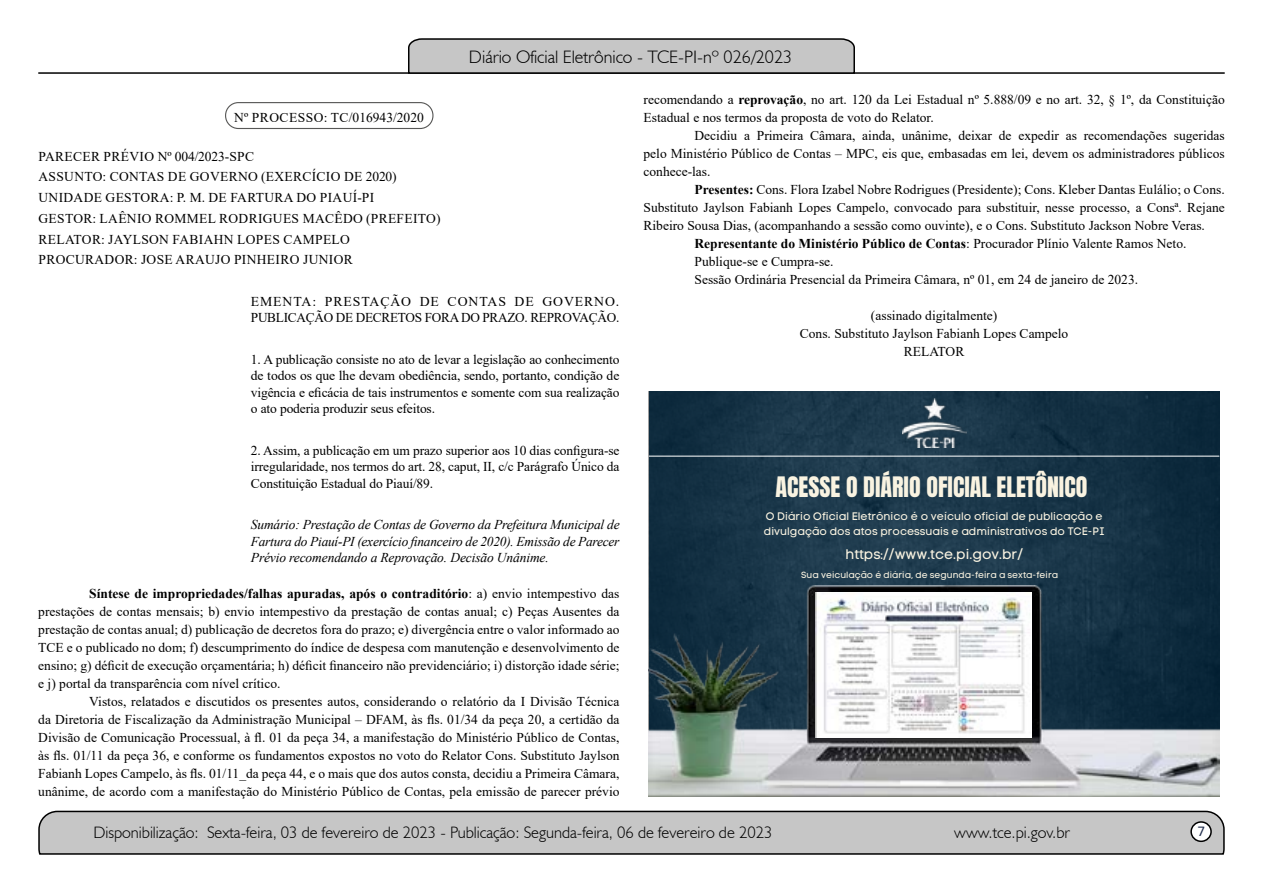
<style>
.page{position:relative;width:1263px;height:893px;background:#fff}
.page>*{position:absolute;margin:0;border:0;box-sizing:border-box;transform-origin:0 0}
.t1{font:24px "Anton";color:#f9f3e1}
.t2{font:300 18px "Humanist 521 BT";color:#000}
.t3{font:300 16.5px "Humanist 521 BT";color:#000}
.t4{font:15px "Calibri";color:#212d4c}
.t5{font:13.95px "Code Pro Normal LC";color:#f9f3e1}
.t6{font:13.5px/18px "Times New Roman";color:#000;text-align:justify}
.t7{font:13.5px/20.7px "Times New Roman";letter-spacing:.025em;color:#000}
.t8{font:italic 13.5px/16.5px "Times New Roman";letter-spacing:-.01em;color:#000;text-align:justify}
.t9{font:13.5px/16.5px "Times New Roman";letter-spacing:-.02em;color:#000}
.t10{font:700 13.5px "Times New Roman";color:#000}
.t11{font:13.5px "Times New Roman";letter-spacing:.02em;color:#000}
.t12{font:10.8px/15px "Code Pro Normal LC";color:#f9f3e1}
.t13{font:9px "Code Pro Normal LC";color:#f9f3e1}
.s1{font-weight:700}
.s2{font-weight:400}
</style>
<div class="page">
<svg style="left:38px;top:810px;width:1187px;height:45px;background:#b9b9b9"></svg>
<div style="left:1191px;top:822px;width:20px;height:19px;background:#fff;border-radius:50%"></div>
<div style="left:1190px;top:821px;width:22px;height:21px;border:2px solid #000;border-radius:50%"></div>
<hr style="left:38px;top:72px;width:1187px;height:2px;background:#000">
<svg style="left:407px;top:38px;width:449px;height:36px;background:#b4b4b4"></svg>
<div style="left:225px;top:102px;width:208px;height:27px;border:1px solid #575756;border-radius:13px"></div>
<img style="left:649px;top:392px;width:570px;height:193px">
<img style="left:649px;top:585px;width:570px;height:212px">
<img style="left:815px;top:592px;width:217px;height:145px">
<hr style="left:649px;top:456px;width:570px;height:1px;background:#fff">
<img style="left:902px;top:399px;width:64px;height:49px">
<h2 class="t2" style="left:469px;top:46px;width:325px">Diário Oficial Eletrônico - TCE-PI-nº 026/2023</h2>
<p class="t11" style="left:234px;top:108px;width:191px">Nº PROCESSO: TC/016943/2020</p>
<p class="t7" style="left:39px;top:145px;width:404px">PARECER PRÉVIO Nº 004/2023-SPC<br>ASSUNTO: CONTAS DE GOVERNO (EXERCÍCIO DE 2020)<br>UNIDADE GESTORA: P. M. DE FARTURA DO PIAUÍ-PI<br>GESTOR: LAÊNIO ROMMEL RODRIGUES MACÊDO (PREFEITO)<br>RELATOR: JAYLSON FABIAHN LOPES CAMPELO PROCURADOR: JOSE ARAUJO PINHEIRO JUNIOR</p>
<p class="t9" style="left:251px;top:293px;width:370px">EMENTA: PRESTAÇÃO DE CONTAS DE GOVERNO.<br>PUBLICAÇÃO DE DECRETOS FORA DO PRAZO. REPROVAÇÃO.</p>
<p class="t6" style="left:251px;top:351px;width:370px;line-height:16.5px">1. A publicação consiste no ato de levar a legislação ao conhecimento de todos os que lhe devam obediência, sendo, portanto, condição de vigência e eficácia de tais instrumentos e somente com sua realização o ato poderia produzir seus efeitos.</p>
<p class="t6" style="left:251px;top:442px;width:370px;line-height:16.5px">2. Assim, a publicação em um prazo superior aos 10 dias configura-se irregularidade, nos termos do art. 28, caput, II, c/c Parágrafo Único da Constituição Estadual do Piauí/89.</p>
<p class="t8" style="left:251px;top:516px;width:370px">Sumário: Prestação de Contas de Governo da Prefeitura Municipal de Fartura do Piauí-PI (exercício financeiro de 2020). Emissão de Parecer Prévio recomendando a Reprovação. Decisão Unânime.</p>
<p class="t6" style="left:38px;top:584px;width:583px;text-indent:51px"><span class="s1">Síntese de impropriedades/falhas apuradas, após o contraditório</span>: a) envio intempestivo das prestações de contas mensais; b) envio intempestivo da prestação de contas anual; c) Peças Ausentes da prestação de contas anual; d) publicação de decretos fora do prazo; e) divergência entre o valor informado ao TCE e o publicado no dom; f) descumprimento do índice de despesa com manutenção e desenvolvimento de ensino; g) déficit de execução orçamentária; h) déficit financeiro não previdenciário; i) distorção idade série; e j) portal da transparência com nível crítico.</p>
<p class="t6" style="left:38px;top:692px;width:583px;text-indent:51px">Vistos, relatados e discutidos os presentes autos, considerando o relatório da I Divisão Técnica da Diretoria de Fiscalização da Administração Municipal – DFAM, às fls. 01/34 da peça 20, a certidão da Divisão de Comunicação Processual, à fl. 01 da peça 34, a manifestação do Ministério Público de Contas, às fls. 01/11 da peça 36, e conforme os fundamentos expostos no voto do Relator Cons. Substituto Jaylson Fabianh Lopes Campelo, às fls. 01/11_da peça 44, e o mais que dos autos consta, decidiu a Primeira Câmara, unânime, de acordo com a manifestação do Ministério Público de Contas, pela emissão de parecer prévio</p>
<p class="t6" style="left:643px;top:90px;width:583px">recomendando a <span class="s1">reprovação</span>, no art. 120 da Lei Estadual nº 5.888/09 e no art. 32, § 1º, da Constituição<br>Estadual e nos termos da proposta de voto do Relator.</p>
<p class="t6" style="left:643px;top:126px;width:583px;text-indent:51px">Decidiu a Primeira Câmara, ainda, unânime, deixar de expedir as recomendações sugeridas pelo Ministério Público de Contas – MPC, eis que, embasadas em lei, devem os administradores públicos conhece-las.</p>
<p class="t6" style="left:694px;top:180px;width:532px"><span class="s1">Presentes:</span> Cons. Flora Izabel Nobre Rodrigues (Presidente); Cons. Kleber Dantas Eulálio; o Cons.</p>
<p class="t6" style="left:643px;top:198px;width:583px">Substituto Jaylson Fabianh Lopes Campelo, convocado para substituir, nesse processo, a Consª. Rejane</p>
<p class="t6" style="left:643px;top:216px;width:563px">Ribeiro Sousa Dias, (acompanhando a sessão como ouvinte), e o Cons. Substituto Jackson Nobre Veras.</p>
<p class="t10" style="left:694px;top:234px;width:493px">Representante do Ministério Público de Contas<span class="s2">: Procurador Plínio Valente Ramos Neto.</span></p>
<p class="t6" style="left:694px;top:252px;width:141px">Publique-se e Cumpra-se.</p>
<p class="t6" style="left:694px;top:270px;width:445px">Sessão Ordinária Presencial da Primeira Câmara, nº 01, em 24 de janeiro de 2023.</p>
<p class="t6" style="left:800px;top:306px;width:270px;text-align:center">(assinado digitalmente)<br>Cons. Substituto Jaylson Fabianh Lopes Campelo<br>RELATOR</p>
<h1 class="t1" style="left:775px;top:475px;width:313px">ACESSE O DIÁRIO OFICIAL ELETÔNICO</h1>
<p class="t12" style="left:764px;top:509px;width:342px">O Diário Oficial Eletrônico é o veículo oficial de publicação e divulgação dos atos processuais e administrativos do TCE-PI</p>
<p class="t13" style="left:801px;top:570px;width:258px">Sua veiculação é diária, de segunda-feira a sexta-feira</p>
<p class="t5" style="left:845px;top:546px;width:179px">https://www.tce.pi.gov.br/</p>
<p class="t3" style="left:93px;top:822px;width:680px">Disponibilização: Sexta-feira, 03 de fevereiro de 2023 - Publicação: Segunda-feira, 06 de fevereiro de 2023</p>
<p class="t3" style="left:954px;top:822px;width:117px">www.tce.pi.gov.br</p>
<p class="t4" style="left:1197px;top:821px;width:9px">7</p>
</div>
